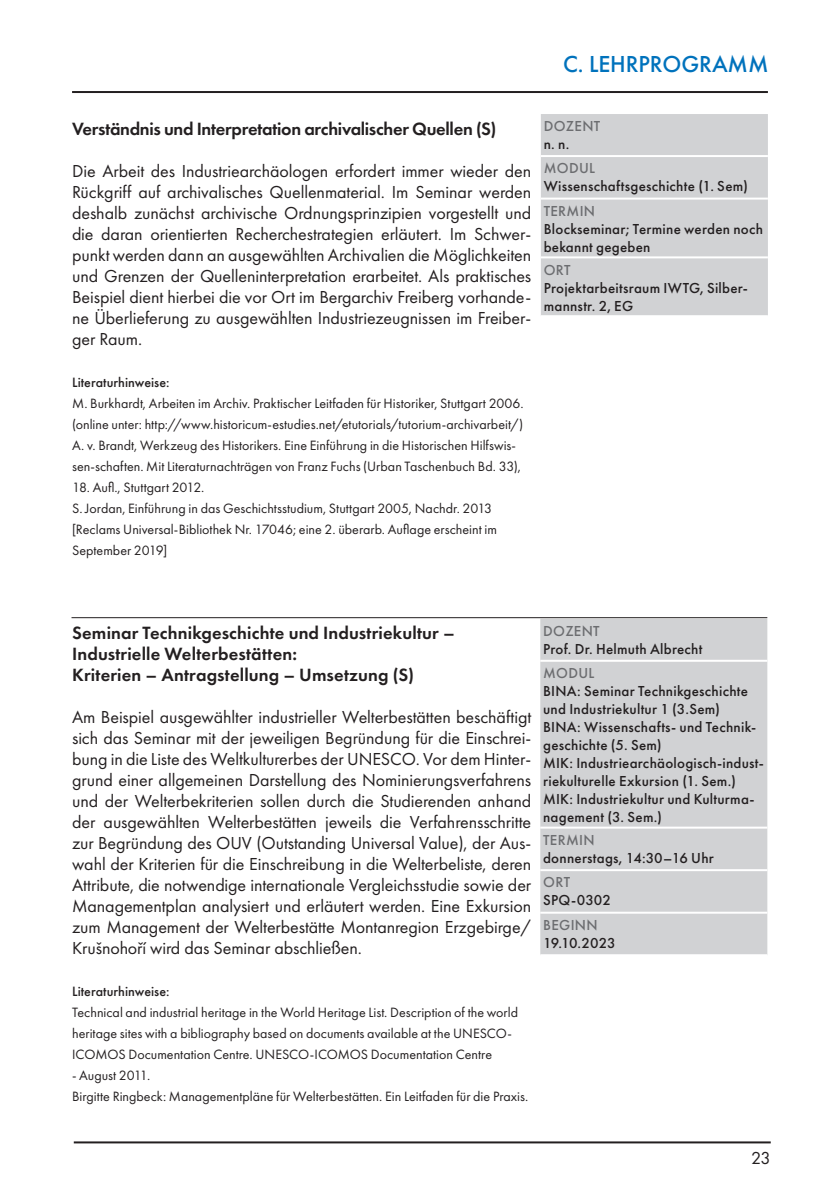
<style>
.page{position:relative;width:840px;height:1191px;background:#fff}
.page>*{position:absolute;margin:0;border:0;box-sizing:border-box;transform-origin:0 0}
.t1{font:500 24px "Futura PT";letter-spacing:-.005em;color:#0072bc}
.t2{font:600 18.4px/21px "Futura PT";letter-spacing:.005em;color:#231f20}
.t3{font:600 18.4px "Futura PT";letter-spacing:-.015em;color:#231f20}
.t4{font:18px/21px "Futura PT";letter-spacing:-.005em;color:#231f20;text-align:justify}
.t5{font:500 15px/18px "Futura PT";letter-spacing:.015em;color:#231f20}
.t6{font:500 15px "Futura PT";letter-spacing:.02em;color:#6c6d70}
.t7{font:14px/21px "Futura PT";color:#231f20}
.t8{font:500 14px "Futura PT";letter-spacing:.005em;color:#231f20}
</style>
<div class="page">
<hr style="left:74px;top:1141px;width:696px;height:2px;background:#231f20">
<hr style="left:72px;top:91px;width:695px;height:2px;background:#231f20">
<div style="left:541px;top:114px;width:226px;height:201px;background:#d1d2d4"></div>
<hr style="left:540px;top:155px;width:227px;height:2px;background:#fff">
<hr style="left:540px;top:198px;width:227px;height:2px;background:#fff">
<hr style="left:540px;top:256px;width:227px;height:2px;background:#fff">
<div style="left:540px;top:619px;width:226px;height:335px;background:#d1d2d4"></div>
<hr style="left:540px;top:660px;width:226px;height:2px;background:#fff">
<hr style="left:540px;top:826px;width:226px;height:2px;background:#fff">
<hr style="left:540px;top:869px;width:226px;height:2px;background:#fff">
<hr style="left:540px;top:911px;width:226px;height:2px;background:#fff">
<hr style="left:71px;top:617px;width:695px;height:1px;background:#231f20">
<h1 class="t1" style="left:562px;top:50px;width:207px">C. LEHRPROGRAMM</h1>
<p class="t3" style="left:72px;top:117px;width:425px">Verständnis und Interpretation archivalischer Quellen (S)</p>
<p class="t4" style="left:72px;top:160px;width:460px">Die Arbeit des Industriearchäologen erfordert immer wieder den Rückgriff auf archivalisches Quellenmaterial. Im Seminar werden deshalb zunächst archivische Ordnungsprinzipien vorgestellt und die daran orientierten Recherchestrategien erläutert. Im Schwer&shy;punkt werden dann an ausgewählten Archivalien die Möglichkeiten und Grenzen der Quelleninterpretation erarbeitet. Als praktisches Beispiel dient hierbei die vor Ort im Bergarchiv Freiberg vorhande&shy;ne Überlieferung zu ausgewählten Industriezeugnissen im Freiber&shy;ger Raum.</p>
<p class="t8" style="left:72px;top:374px;width:99px">Literaturhinweise:</p>
<p class="t7" style="left:72px;top:393px;width:453px">M. Burkhardt, Arbeiten im Archiv. Praktischer Leitfaden für Historiker, Stuttgart 2006. (online unter: http://www.historicum-estudies.net/etutorials/tutorium-archivarbeit/)<br>A. v. Brandt, Werkzeug des Historikers. Eine Einführung in die Historischen Hilfswis&shy;sen-schaften. Mit Literaturnachträgen von Franz Fuchs (Urban Taschenbuch Bd. 33),</p>
<p class="t7" style="left:72px;top:477px;width:426px">18. Aufl., Stuttgart 2012.<br>S. Jordan, Einführung in das Geschichtsstudium, Stuttgart 2005, Nachdr. 2013 [Reclams Universal-Bibliothek Nr. 17046; eine 2. überarb. Auflage erscheint im September 2019]</p>
<p class="t6" style="left:543px;top:117px;width:58px">DOZENT</p>
<p class="t5" style="left:543px;top:135px;width:27px">n. n.</p>
<p class="t6" style="left:543px;top:159px;width:53px">MODUL</p>
<p class="t5" style="left:543px;top:177px;width:206px">Wissenschaftsgeschichte (1. Sem)</p>
<p class="t6" style="left:543px;top:202px;width:53px">TERMIN</p>
<p class="t5" style="left:543px;top:220px;width:221px">Blockseminar; Termine werden noch bekannt gegeben</p>
<p class="t6" style="left:543px;top:260px;width:28px">ORT</p>
<p class="t5" style="left:543px;top:278px;width:205px">Projektarbeitsraum IWTG, Silber&shy;mannstr. 2, EG</p>
<p class="t2" style="left:72px;top:622px;width:384px">Seminar Technikgeschichte und Industriekultur –<br>Industrielle Welterbestätten:<br>Kriterien – Antragstellung – Umsetzung (S)</p>
<p class="t4" style="left:72px;top:706px;width:460px">Am Beispiel ausgewählter industrieller Welterbestätten beschäftigt sich das Seminar mit der jeweiligen Begründung für die Einschrei&shy;bung in die Liste des Weltkulturerbes der UNESCO. Vor dem Hinter&shy;grund einer allgemeinen Darstellung des Nominierungsverfahrens und der Welterbekriterien sollen durch die Studierenden anhand der ausgewählten Welterbestätten jeweils die Verfahrensschritte zur Begründung des OUV (Outstanding Universal Value), der Aus&shy;wahl der Kriterien für die Einschreibung in die Welterbeliste, deren Attribute, die notwendige internationale Vergleichsstudie sowie der Managementplan analysiert und erläutert werden. Eine Exkursion zum Management der Welterbestätte Montanregion Erzgebirge/ Krušnohoří wird das Seminar abschließen.</p>
<p class="t8" style="left:72px;top:983px;width:99px">Literaturhinweise:</p>
<p class="t7" style="left:72px;top:1002px;width:447px">Technical and industrial heritage in the World Heritage List. Description of the world heritage sites with a bibliography based on documents available at the UNESCO-<br>ICOMOS Documentation Centre. UNESCO-ICOMOS Documentation Centre</p>
<p class="t7" style="left:72px;top:1065px;width:457px">- August 2011.<br>Birgitte Ringbeck: Managementpläne für Welterbestätten. Ein Leitfaden für die Praxis.</p>
<p class="t6" style="left:543px;top:622px;width:58px">DOZENT</p>
<p class="t5" style="left:543px;top:640px;width:161px">Prof. Dr. Helmuth Albrecht</p>
<p class="t6" style="left:543px;top:664px;width:53px">MODUL</p>
<p class="t5" style="left:543px;top:682px;width:222px">BINA: Seminar Technikgeschichte und Industriekultur 1 (3.Sem)<br>BINA: Wissenschafts- und Technik&shy;geschichte (5. Sem)<br>MIK: Industriearchäologisch-indust&shy;riekulturelle Exkursion (1. Sem.)<br>MIK: Industriekultur und Kulturma&shy;nagement (3. Sem.)</p>
<p class="t6" style="left:543px;top:830px;width:53px">TERMIN</p>
<p class="t5" style="left:543px;top:848px;width:172px">donnerstags, 14:30–16 Uhr</p>
<p class="t6" style="left:543px;top:873px;width:28px">ORT</p>
<p class="t5" style="left:543px;top:891px;width:69px">SPQ-0302</p>
<p class="t6" style="left:543px;top:915px;width:56px">BEGINN</p>
<p class="t5" style="left:543px;top:933px;width:74px">19.10.2023</p>
<p class="t4" style="left:750px;top:1147px;width:21px">23</p>
</div>
